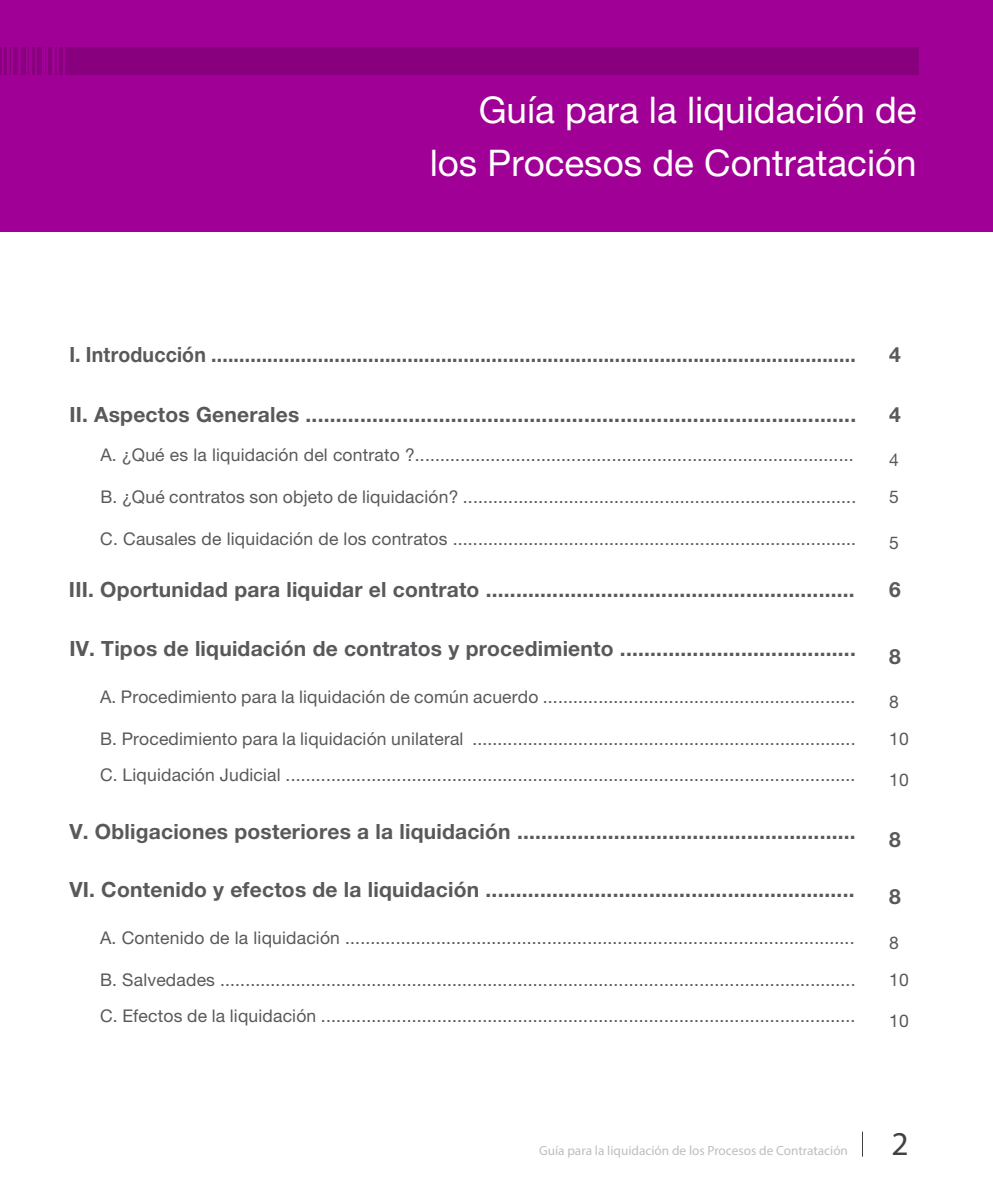
<style>
.page{position:relative;width:993px;height:1191px;background:#fff}
.page>*{position:absolute;margin:0;border:0;box-sizing:border-box;transform-origin:0 0}
.t1{font:36.75px/52.7px "Helvetica Neue LT Pro";color:#fff;text-align:right}
.t2{font:33.43px "Myriad Pro";color:#414042}
.t3{font:700 21px "Helvetica Neue LT Pro";letter-spacing:.01em;color:#58595b}
.t4{font:700 21px "Helvetica Neue LT Pro";letter-spacing:.01em;color:#58595b;scale:.93 1}
.t5{font:17.5px "Helvetica Neue LT Pro";letter-spacing:.01em;color:#58595b}
.t6{font:13.3px "Myriad Pro";color:#bcbec0}
</style>
<div class="page">
<div style="left:0;top:0;width:992px;height:231px;background:#a00095"></div>
<div style="left:0;top:47px;width:918px;height:27px;background:#88007e"></div>
<hr style="left:57px;top:41px;width:1px;height:40px;background:#a00095">
<hr style="left:63px;top:41px;width:1px;height:40px;background:#a00095">
<hr style="left:52px;top:41px;width:3px;height:40px;background:#a00095">
<hr style="left:26px;top:41px;width:2px;height:40px;background:#a00095">
<hr style="left:35px;top:41px;width:2px;height:40px;background:#a00095">
<hr style="left:46px;top:41px;width:2px;height:40px;background:#a00095">
<hr style="left:30px;top:41px;width:2px;height:40px;background:#a00095">
<hr style="left:42px;top:41px;width:2px;height:40px;background:#a00095">
<hr style="left:2px;top:41px;width:2px;height:40px;background:#a00095">
<hr style="left:11px;top:41px;width:2px;height:40px;background:#a00095">
<hr style="left:7px;top:41px;width:3px;height:40px;background:#a00095">
<hr style="left:18px;top:41px;width:3px;height:40px;background:#a00095">
<h1 class="t1" style="left:429px;top:83px;width:488px">Guía para la liquidación de los Procesos de Contratación</h1>
<p class="t4" style="left:69px;top:342px;width:846px">I. Introducción ...................................................................................................................</p>
<p class="t3" style="left:888px;top:342px;width:13px">4</p>
<p class="t3" style="left:69px;top:401px;width:788px">II. Aspectos Generales ...........................................................................................</p>
<p class="t5" style="left:100px;top:444px;width:754px">A. ¿Qué es la liquidación del contrato ?.......................................................................................</p>
<p class="t5" style="left:100px;top:486px;width:757px">B. ¿Qué contratos son objeto de liquidación? ..............................................................................</p>
<p class="t3" style="left:888px;top:401px;width:13px">4</p>
<p class="t5" style="left:888px;top:449px;width:11px">4</p>
<p class="t5" style="left:888px;top:486px;width:11px">5</p>
<p class="t5" style="left:100px;top:528px;width:757px">C. Causales de liquidación de los contratos ................................................................................</p>
<p class="t5" style="left:888px;top:532px;width:11px">5</p>
<p class="t3" style="left:69px;top:576px;width:787px">III. Oportunidad para liquidar el contrato .............................................................</p>
<p class="t3" style="left:888px;top:576px;width:13px">6</p>
<p class="t3" style="left:69px;top:635px;width:787px">IV. Tipos de liquidación de contratos y procedimiento .......................................</p>
<p class="t5" style="left:100px;top:686px;width:756px">A. Procedimiento para la liquidación de común acuerdo ..............................................................</p>
<p class="t5" style="left:100px;top:728px;width:756px">B. Procedimiento para la liquidación unilateral ............................................................................</p>
<p class="t5" style="left:100px;top:764px;width:756px">C. Liquidación Judicial .................................................................................................................</p>
<p class="t3" style="left:69px;top:818px;width:787px">V. Obligaciones posteriores a la liquidación ........................................................</p>
<p class="t3" style="left:69px;top:876px;width:786px">VI. Contenido y efectos de la liquidación .............................................................</p>
<p class="t5" style="left:100px;top:927px;width:755px">A. Contenido de la liquidación .....................................................................................................</p>
<p class="t5" style="left:100px;top:969px;width:756px">B. Salvedades ..............................................................................................................................</p>
<p class="t5" style="left:100px;top:1005px;width:756px">C. Efectos de la liquidación ..........................................................................................................</p>
<p class="t3" style="left:888px;top:643px;width:13px">8</p>
<p class="t5" style="left:888px;top:691px;width:11px">8</p>
<p class="t5" style="left:888px;top:728px;width:21px">10</p>
<p class="t5" style="left:888px;top:769px;width:21px">10</p>
<p class="t3" style="left:888px;top:826px;width:13px">8</p>
<p class="t3" style="left:888px;top:883px;width:13px">8</p>
<p class="t5" style="left:888px;top:932px;width:11px">8</p>
<p class="t5" style="left:888px;top:969px;width:21px">10</p>
<p class="t5" style="left:888px;top:1010px;width:21px">10</p>
<p class="t6" style="left:539px;top:1142px;width:310px">Guía para la liquidación de los Procesos de Contratación</p>
<h2 class="t2" style="left:891px;top:1123px;width:19px">2</h2>
</div>
